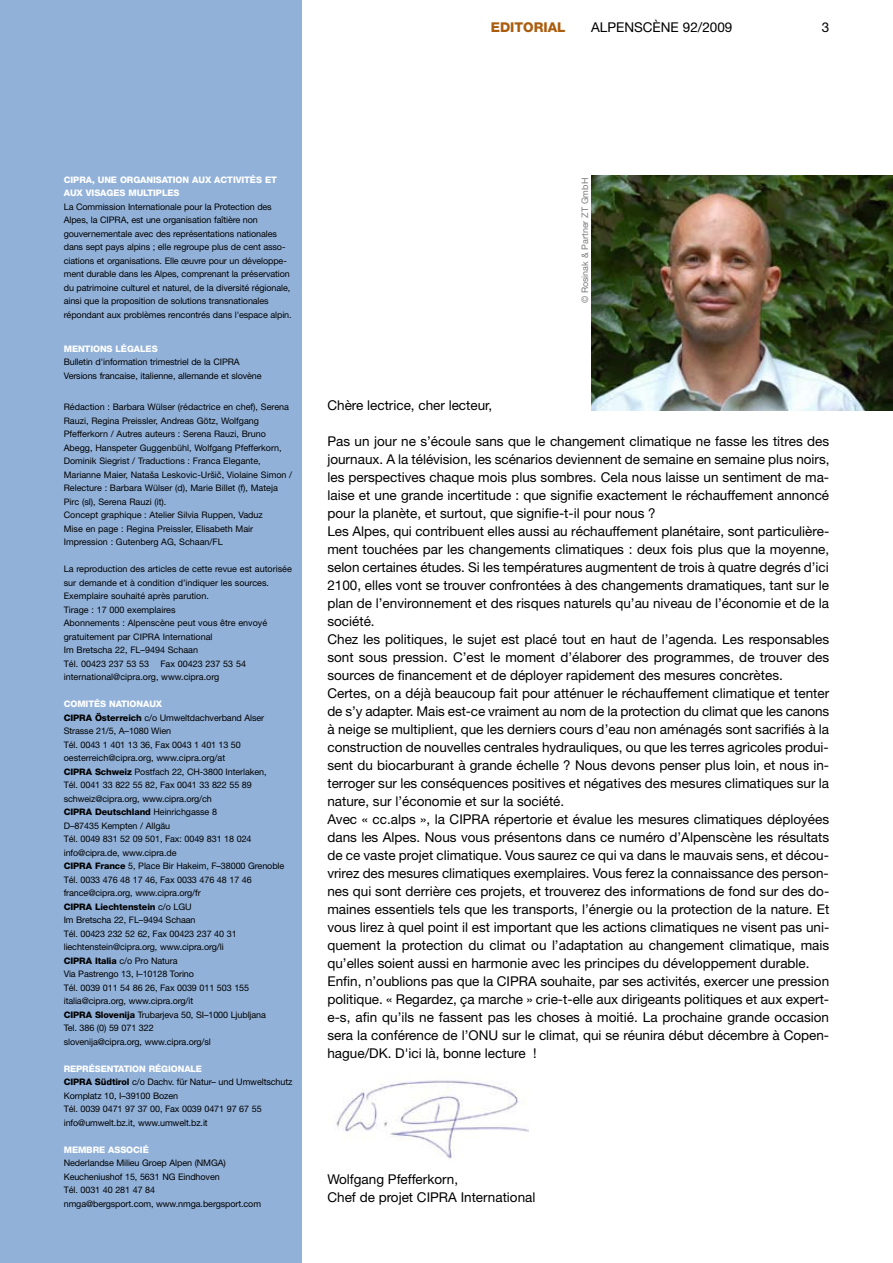
<style>
.page{position:relative;width:893px;height:1263px;background:#fff}
.page>*{position:absolute;margin:0;border:0;box-sizing:border-box;transform-origin:0 0}
.t1{font:13.5px/18px "Helvetica Neue LT";color:#000}
.t2{font:800 13.5px "Helvetica Neue LT";color:#aa5d0f}
.t3{font:9px/13.5px "Helvetica Neue LT";letter-spacing:-.01em;color:#000}
.t4{font:800 9px "Helvetica Neue LT";letter-spacing:-.01em;color:#fff}
.t5{font:9px "Helvetica Neue LT";color:#7b7c7e}
.s1{font-family:"Helvetica Neue CE"}
.s2{font-weight:800;color:#fff}
.s3{font-weight:800}
</style>
<div class="page">
<div style="left:0;top:0;width:302px;height:1263px;background:#91b1d9"></div>
<img style="left:591px;top:176px;width:302px;height:234px">
<img style="left:336px;top:1080px;width:192px;height:79px">
<h1 class="t2" style="left:491px;top:19px;width:76px">EDITORIAL</h1>
<h1 class="t1" style="left:591px;top:18px;width:143px">ALPENSCÈNE 92/2009</h1>
<h1 class="t1" style="left:822px;top:18px;width:9px">3</h1>
<p class="t4" style="left:64px;top:174px;width:42px">CIPRA, UNE</p>
<p class="t4" style="left:120px;top:174px;width:49px">ORGANI SATION</p>
<p class="t4" style="left:192px;top:174px;width:29px">AU X ACTIVIT</p>
<p class="t4" style="left:250px;top:174px;width:22px">ÉS ET</p>
<p class="t4" style="left:64px;top:188px;width:72px">AUX VISAGES MULTIPLE</p>
<p class="t4" style="left:174px;top:188px;width:8px">S</p>
<p class="t3" style="left:64px;top:200px;width:229px">La Commission Internationale pour la Protection des Alpes, la CIPRA, est une organisation faîtière non gouvernementale avec des représentations nationales dans sept pays alpins ; elle regroupe plus de cent asso&shy;ciations et organisations. Elle œuvre pour un développe&shy;ment durable dans les Alpes, comprenant la préservation du patrimoine culturel et naturel, de la diversité régionale, ainsi que la proposition de solutions transnationales répondant aux problèmes rencontrés dans l'espace alpin.</p>
<p class="t4" style="left:64px;top:343px;width:15px">MENTION</p>
<p class="t4" style="left:107px;top:343px;width:35px">S LÉGALE</p>
<p class="t4" style="left:152px;top:343px;width:8px">S</p>
<p class="t3" style="left:64px;top:355px;width:199px">Bulletin d'information trimestriel de la CIPRA<br>Versions francaise, italienne, allemande et slovène</p>
<p class="t3" style="left:64px;top:400px;width:230px">Rédaction : Barbara Wülser (rédactrice en chef), Serena Rauzi, Regina Preissler, Andreas Götz, Wolfgang Pfefferkorn / Autres auteurs : Serena Rauzi, Bruno Abegg, Hanspeter Guggenbühl, Wolfgang Pfefferkorn, Dominik Siegrist / Traductions : Franca Elegante, Marianne Maier, Nataša Leskovic-Urši<span class="s1">č</span>, Violaine Simon / Relecture : Barbara Wülser (d), Marie Billet (f), Mateja Pirc (sl), Serena Rauzi (it).<br>Concept graphique : Atelier Silvia Ruppen, Vaduz<br>Mise en page : Regina Preissler, Elisabeth Mair Impression : Gutenberg AG, Schaan/FL</p>
<p class="t3" style="left:64px;top:562px;width:230px">La reproduction des articles de cette revue est autorisée sur demande et à condition d’indiquer les sources.<br>Exemplaire souhaité après parution.<br>Tirage : 17 000 exemplaires<br>Abonnements : Alpenscène peut vous être envoyé gratuitement par CIPRA International<br>Im Bretscha 22, FL–9494 Schaan<br>Tél. 00423 237 53 53 Fax 00423 237 53 54 international@cipra.org, www.cipra.org</p>
<p class="t3" style="left:64px;top:697px;width:222px"><span class="s2">COMITÉS NATIONAUX<br></span><span class="s3">CIPRA ÖSTERREICH</span> c/o Umweltdachverband Alser Strasse 21/5, A–1080 Wien<br>Tél. 0043 1 401 13 36, Fax 0043 1 401 13 50 oesterreich@cipra.org, www.cipra.org/at<br><span class="s3">CIPRA SCHWEIZ</span> Postfach 22, CH-3800 Interlaken,<br>Tél. 0041 33 822 55 82, Fax 0041 33 822 55 89 schweiz@cipra.org, www.cipra.org/ch<br><span class="s3">CIPRA DEUTSCHLAND</span> Heinrichgasse 8<br>D–87435 Kempten / Allgäu<br>Tél. 0049 831 52 09 501, Fax: 0049 831 18 024 info@cipra.de, www.cipra.de<br><span class="s3">CIPRA FRANCE</span> 5, Place Bir Hakeim, F–38000 Grenoble Tél. 0033 476 48 17 46, Fax 0033 476 48 17 46 france@cipra.org, www.cipra.org/fr<br><span class="s3">CIPRA LIECHTENSTEIN</span> c/o LGU<br>Im Bretscha 22, FL–9494 Schaan<br>Tél. 00423 232 52 62, Fax 00423 237 40 31 liechtenstein@cipra.org, www.cipra.org/li<br><span class="s3">CIPRA ITALIA</span> c/o Pro Natura<br>Via Pastrengo 13, I–10128 Torino<br>Tél. 0039 011 54 86 26, Fax 0039 011 503 155 italia@cipra.org, www.cipra.org/it<br><span class="s3">CIPRA SLOVENIJA</span> Trubarjeva 50, SI–1000 Ljubljana<br>Tel. 386 (0) 59 071 322<br>slovenija@cipra.org, www.cipra.org/sl</p>
<p class="t3" style="left:64px;top:1061px;width:230px"><span class="s2">REPRÉSENTATION RÉG IONALE<br></span><span class="s3">CIPRA SÜDTIROL</span> c/o Dachv. für Natur– und Umweltschutz Kornplatz 10, I–39100 Bozen<br>Tél. 0039 0471 97 37 00, Fax 0039 0471 97 67 55 info@umwelt.bz.it, www.umwelt.bz.it</p>
<p class="t4" style="left:64px;top:1144px;width:86px">MEMBRE ASSOCIÉ</p>
<p class="t3" style="left:64px;top:1156px;width:199px">Nederlandse Milieu Groep Alpen (NMGA)<br>Keucheniushof 15, 5631 NG Eindhoven<br>Tél. 0031 40 281 47 84<br>nmga@bergsport.com, www.nmga.bergsport.com</p>
<p class="t5" style="left:580px;top:303px;width:127px;rotate:-90deg">© Rosinak &amp; Partner ZT GmbH</p>
<h1 class="t1" style="left:327px;top:396px;width:166px">Chère lectrice, cher lecteur,</h1>
<p class="t1" style="left:327px;top:432px;width:504px">Pas un jour ne s’écoule sans que le changement climatique ne fasse les titres des journaux. A la télévision, les scénarios deviennent de semaine en semaine plus noirs, les perspectives chaque mois plus sombres. Cela nous laisse un sentiment de ma&shy;laise et une grande incertitude : que signifie exactement le réchauffement annoncé pour la planète, et surtout, que signifie-t-il pour nous ?<br>Les Alpes, qui contribuent elles aussi au réchauffement planétaire, sont particulière&shy;ment touchées par les changements climatiques : deux fois plus que la moyenne, selon certaines études. Si les températures augmentent de trois à quatre degrés d’ici 2100, elles vont se trouver confrontées à des changements dramatiques, tant sur le plan de l’environnement et des risques naturels qu’au niveau de l’économie et de la société.<br>Chez les politiques, le sujet est placé tout en haut de l’agenda. Les responsables sont sous pression. C’est le moment d’élaborer des programmes, de trouver des sources de financement et de déployer rapidement des mesures concrètes.<br>Certes, on a déjà beaucoup fait pour atténuer le réchauffement climatique et tenter de s’y adapter. Mais est-ce vraiment au nom de la protection du climat que les canons à neige se multiplient, que les derniers cours d’eau non aménagés sont sacrifiés à la construction de nouvelles centrales hydrauliques, ou que les terres agricoles produi&shy;sent du biocarburant à grande échelle ? Nous devons penser plus loin, et nous in&shy;terroger sur les conséquences positives et négatives des mesures climatiques sur la nature, sur l’économie et sur la société.<br>Avec « cc.alps », la CIPRA répertorie et évalue les mesures climatiques déployées dans les Alpes. Nous vous présentons dans ce numéro d’Alpenscène les résultats de ce vaste projet climatique. Vous saurez ce qui va dans le mauvais sens, et décou&shy;vrirez des mesures climatiques exemplaires. Vous ferez la connaissance des person&shy;nes qui sont derrière ces projets, et trouverez des informations de fond sur des do&shy;maines essentiels tels que les transports, l’énergie ou la protection de la nature. Et vous lirez à quel point il est important que les actions climatiques ne visent pas uni&shy;quement la protection du climat ou l’adaptation au changement climatique, mais qu’elles soient aussi en harmonie avec les principes du développement durable.<br>Enfin, n’oublions pas que la CIPRA souhaite, par ses activités, exercer une pression politique. « Regardez, ça marche » crie-t-elle aux dirigeants politiques et aux expert&shy;e-s, afin qu’ils ne fassent pas les choses à moitié. La prochaine grande occasion sera la conférence de l’ONU sur le climat, qui se réunira début décembre à Copen&shy;hague/DK. D'ici là, bonne lecture !</p>
<h1 class="t1" style="left:327px;top:1170px;width:210px">Wolfgang Pfefferkorn,<br>Chef de projet CIPRA International</h1>
</div>
